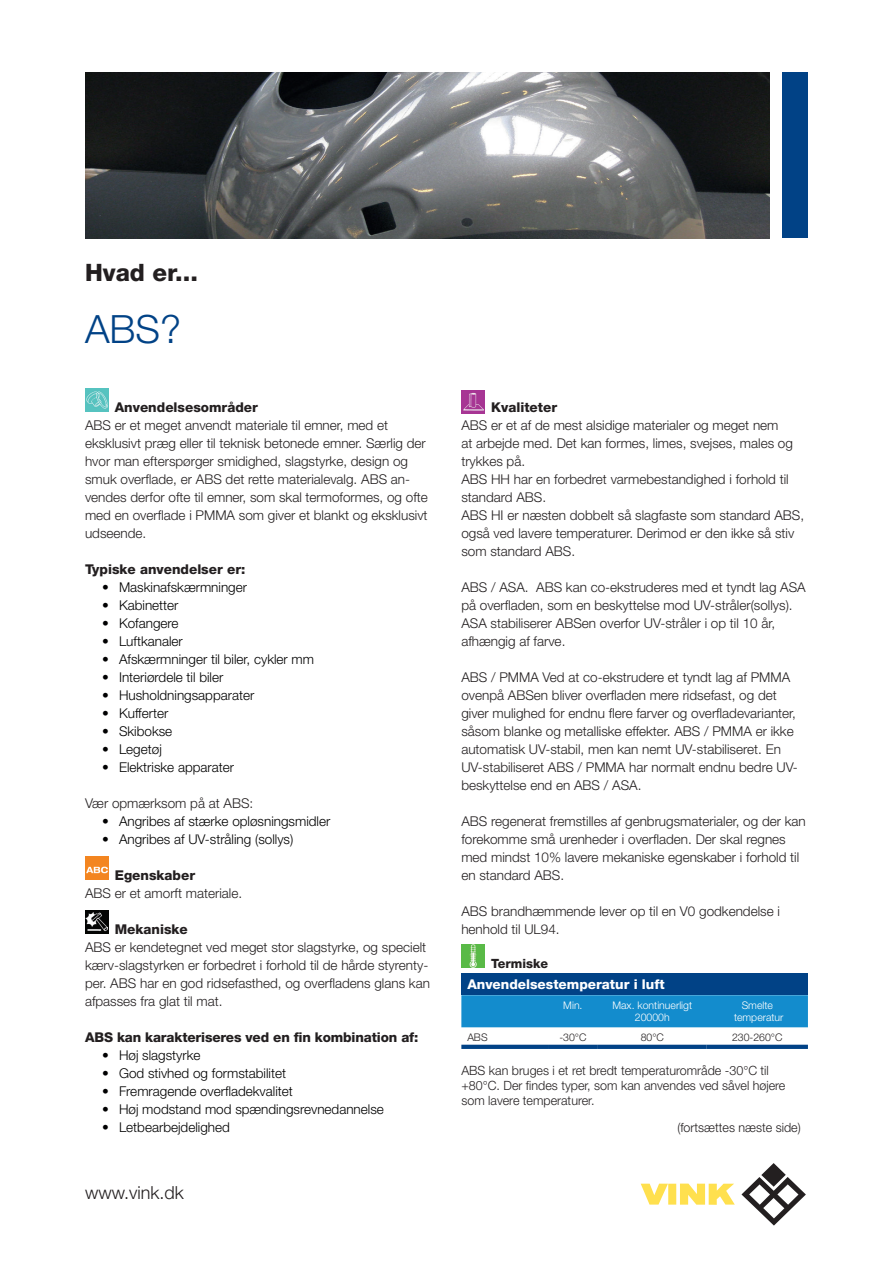
<style>
.page{position:relative;width:893px;height:1263px;background:#fff}
.page>*{position:absolute;margin:0;border:0;box-sizing:border-box;transform-origin:0 0}
.t1{font:300 39px "Helvetica Neue LT Pro";color:#014286}
.t2{font:800 24px "Helvetica Neue LT Pro";color:#231f20}
.t3{font:300 18px "Helvetica Neue LT Pro";color:#231f20}
.t4{font:300 13.5px/18px "Helvetica Neue LT Pro";color:#231f20}
.t5{font:300 13.5px "Helvetica Neue LT Pro";color:#000001}
.t6{font:800 13.5px "Helvetica Neue LT Pro";color:#231f20}
.t7{font:800 13.5px "Helvetica Neue LT Pro";color:#fff}
.t8{font:300 12.75px/15.3px "Helvetica Neue LT Pro";color:#231f20}
.t9{font:800 12.75px "Helvetica Neue LT Pro";color:#231f20}
.t10{font:300 10.5px/12.6px "Helvetica Neue LT Pro";color:#fff;text-align:center}
.t11{font:300 10.5px "Helvetica Neue LT Pro";color:#231f20}
</style>
<div class="page">
<svg style="left:641px;top:1184px;width:27px;height:20px"></svg>
<div style="left:668px;top:1184px;width:8px;height:20px;background:#ffe04e"></div>
<svg style="left:680px;top:1183px;width:55px;height:22px"></svg>
<svg style="left:741px;top:1163px;width:65px;height:62px"></svg>
<div style="left:782px;top:72px;width:26px;height:166px;background:#014286"></div>
<div style="left:461px;top:973px;width:347px;height:22px;background:#014286"></div>
<div style="left:461px;top:995px;width:347px;height:32px;background:#138ccd"></div>
<hr style="left:461px;top:1045px;width:87px;height:4px;background:#014286">
<hr style="left:548px;top:1045px;width:50px;height:4px;background:#014286">
<hr style="left:598px;top:1045px;width:109px;height:4px;background:#014286">
<hr style="left:707px;top:1045px;width:101px;height:4px;background:#014286">
<img style="left:85px;top:72px;width:685px;height:166px">
<img style="left:85px;top:388px;width:23px;height:24px">
<div style="left:85px;top:857px;width:23px;height:23px;background:#f38520"></div>
<img style="left:86px;top:866px;width:22px;height:7px">
<div style="left:85px;top:910px;width:23px;height:24px;background:#040503"></div>
<img style="left:86px;top:912px;width:21px;height:19px">
<div style="left:461px;top:390px;width:24px;height:24px;background:#a73594"></div>
<img style="left:463px;top:393px;width:20px;height:18px">
<div style="left:461px;top:944px;width:24px;height:23px;background:#59ba47"></div>
<img style="left:469px;top:944px;width:8px;height:23px">
<h2 class="t2" style="left:85px;top:258px;width:115px">Hvad er...</h2>
<h1 class="t1" style="left:85px;top:305px;width:98px">ABS?</h1>
<p class="t6" style="left:115px;top:399px;width:145px">Anvendelsesområder</p>
<p class="t4" style="left:85px;top:416px;width:344px">ABS er et meget anvendt materiale til emner, med et eksklusivt præg eller til teknisk betonede emner. Særlig der hvor man efterspørger smidighed, slagstyrke, design og smuk overflade, er ABS det rette materialevalg. ABS an&shy;vendes derfor ofte til emner, som skal termoformes, og ofte med en overflade i PMMA som giver et blankt og eksklusivt udseende.</p>
<p class="t6" style="left:85px;top:561px;width:162px">Typiske anvendelser er:</p>
<p class="t5" style="left:102px;top:579px;width:147px">• Maskinafskærmninger</p>
<p class="t5" style="left:102px;top:597px;width:78px">• Kabinetter</p>
<p class="t5" style="left:102px;top:615px;width:78px">• Kofangere</p>
<p class="t5" style="left:102px;top:633px;width:82px">• Luftkanaler</p>
<p class="t5" style="left:102px;top:651px;width:214px">• Afskærmninger til biler, cykler mm</p>
<p class="t5" style="left:102px;top:669px;width:123px">• Interiørdele til biler</p>
<p class="t5" style="left:102px;top:687px;width:154px">• Husholdningsapparater</p>
<p class="t5" style="left:102px;top:705px;width:68px">• Kufferter</p>
<p class="t5" style="left:102px;top:723px;width:72px">• Skibokse</p>
<p class="t5" style="left:102px;top:741px;width:61px">• Legetøj</p>
<p class="t5" style="left:102px;top:759px;width:134px">• Elektriske apparater</p>
<p class="t4" style="left:85px;top:794px;width:170px">Vær opmærksom på at ABS:</p>
<p class="t5" style="left:102px;top:813px;width:230px">• Angribes af stærke opløsningsmidler</p>
<p class="t5" style="left:102px;top:831px;width:193px">• Angribes af UV-stråling (sollys)</p>
<p class="t6" style="left:115px;top:867px;width:82px">Egenskaber</p>
<p class="t4" style="left:85px;top:884px;width:159px">ABS er et amorft materiale.</p>
<p class="t6" style="left:115px;top:921px;width:75px">Mekaniske</p>
<p class="t4" style="left:85px;top:938px;width:346px">ABS er kendetegnet ved meget stor slagstyrke, og specielt kærv-slagstyrken er forbedret i forhold til de hårde styrenty&shy;per. ABS har en god ridsefasthed, og overfladens glans kan afpasses fra glat til mat.</p>
<p class="t6" style="left:85px;top:1029px;width:335px">ABS kan karakteriseres ved en fin kombination af:</p>
<p class="t5" style="left:102px;top:1047px;width:100px">• Høj slagstyrke</p>
<p class="t5" style="left:102px;top:1065px;width:186px">• God stivhed og formstabilitet</p>
<p class="t5" style="left:102px;top:1083px;width:192px">• Fremragende overfladekvalitet</p>
<p class="t5" style="left:102px;top:1101px;width:283px">• Høj modstand mod spændingsrevnedannelse</p>
<p class="t5" style="left:102px;top:1119px;width:129px">• Letbearbejdelighed</p>
<h3 class="t3" style="left:85px;top:1181px;width:100px">www.vink.dk</h3>
<p class="t6" style="left:491px;top:399px;width:68px">Kvaliteter</p>
<p class="t4" style="left:461px;top:416px;width:344px">ABS er et af de mest alsidige materialer og meget nem<br>at arbejde med. Det kan formes, limes, svejses, males og trykkes på.<br>ABS HH har en forbedret varmebestandighed i forhold til standard ABS.<br>ABS HI er næsten dobbelt så slagfaste som standard ABS, også ved lavere temperaturer. Derimod er den ikke så stiv som standard ABS.</p>
<p class="t4" style="left:461px;top:578px;width:346px">ABS / ASA. ABS kan co-ekstruderes med et tyndt lag ASA på overfladen, som en beskyttelse mod UV-stråler(sollys).<br>ASA stabiliserer ABSen overfor UV-stråler i op til 10 år, afhængig af farve.</p>
<p class="t4" style="left:461px;top:668px;width:338px">ABS / PMMA Ved at co-ekstrudere et tyndt lag af PMMA ovenpå ABSen bliver overfladen mere ridsefast, og det giver mulighed for endnu flere farver og overfladevarianter, såsom blanke og metalliske effekter. ABS / PMMA er ikke automatisk UV-stabil, men kan nemt UV-stabiliseret. En UV-stabiliseret ABS / PMMA har normalt endnu bedre UV&shy;beskyttelse end en ABS / ASA.</p>
<p class="t4" style="left:461px;top:812px;width:346px">ABS regenerat fremstilles af genbrugsmaterialer, og der kan forekomme små urenheder i overfladen. Der skal regnes med mindst 10% lavere mekaniske egenskaber i forhold til en standard ABS.</p>
<p class="t4" style="left:461px;top:902px;width:320px">ABS brandhæmmende lever op til en V0 godkendelse i henhold til UL94.</p>
<p class="t9" style="left:491px;top:955px;width:58px">Termiske</p>
<p class="t7" style="left:467px;top:976px;width:199px">Anvendelsestemperatur i luft</p>
<p class="t10" style="left:563px;top:998px;width:21px">Min.</p>
<p class="t10" style="left:612px;top:998px;width:81px">Max. kontinuerligt<br>20000h</p>
<p class="t10" style="left:734px;top:998px;width:51px">Smelte temperatur</p>
<p class="t11" style="left:467px;top:1031px;width:22px">ABS</p>
<p class="t11" style="left:559px;top:1031px;width:29px">-30°C</p>
<p class="t11" style="left:641px;top:1031px;width:25px">80°C</p>
<p class="t11" style="left:732px;top:1031px;width:52px">230-260°C</p>
<p class="t8" style="left:461px;top:1062px;width:326px">ABS kan bruges i et ret bredt temperaturområde -30°C til +80°C. Der findes typer, som kan anvendes ved såvel højere som lavere temperaturer.</p>
<p class="t8" style="left:677px;top:1120px;width:125px">(fortsættes næste side)</p>
</div>
